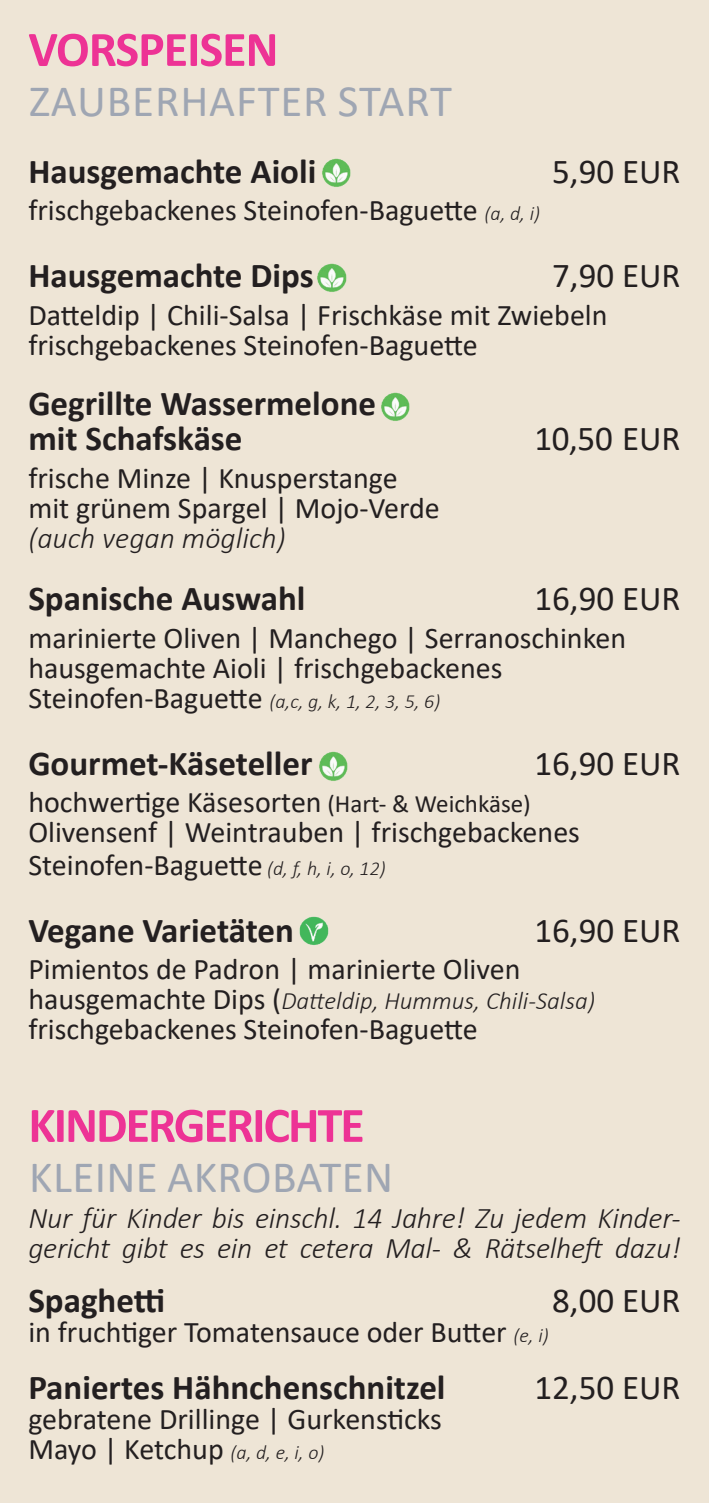
<style>
.page{position:relative;width:709px;height:1503px;background:#fff}
.page>*{position:absolute;margin:0;border:0;box-sizing:border-box;transform-origin:0 0}
.t1{font:700 50px "Calibri";letter-spacing:-.04em;color:#ed3395}
.t2{font:700 50px "Calibri";letter-spacing:-.02em;color:#ed3395}
.t3{font:45px "Calibri";letter-spacing:.01em;color:#9fa6b3}
.t4{font:700 35px/35px "Calibri";color:#231f20}
.t5{font:35px "Calibri";color:#231f20}
.t6{font:30px/30px "Calibri";color:#231f20}
.t7{font:italic 300 30px/30px "Calibri";letter-spacing:-.01em;color:#231f20}
.t8{font:italic 300 25px "Calibri";color:#231f20}
.t9{font:italic 300 20px "Calibri";color:#231f20}
.s1{font-weight:300;font-style:italic;font-size:20px}
.s2{font-weight:400;font-style:normal;font-size:30px}
.s3{font-size:25px}
</style>
<div class="page">
<div style="left:0;top:0;width:709px;height:1502px;background:#eee5d6"></div>
<img style="left:322px;top:158px;width:29px;height:29px">
<img style="left:319px;top:751px;width:29px;height:30px">
<img style="left:381px;top:392px;width:29px;height:29px">
<img style="left:317px;top:263px;width:30px;height:29px">
<img style="left:299px;top:916px;width:30px;height:29px">
<h1 class="t2" style="left:28px;top:14px;width:252px">VORSPEISEN</h1>
<h2 class="t3" style="left:29px;top:70px;width:424px">ZAUBERHAFTER START</h2>
<p class="t4" style="left:28px;top:153px;width:289px">Hausgemachte Aioli</p>
<p class="t5" style="left:552px;top:147px;width:130px">5,90 EUR</p>
<p class="t6" style="left:28px;top:195px;width:513px">frischgebackenes Steinofen-Baguette <span class="s1">(a, d, i)</span></p>
<p class="t4" style="left:28px;top:258px;width:287px">Hausgemachte Dips</p>
<p class="t5" style="left:552px;top:251px;width:130px">7,90 EUR</p>
<p class="t6" style="left:28px;top:299px;width:580px">Datteldip | Chili-Salsa | Frischkäse mit Zwiebeln frischgebackenes Steinofen-Baguette</p>
<p class="t4" style="left:28px;top:385px;width:349px">Gegrillte Wassermelone mit Schafskäse</p>
<p class="t5" style="left:534px;top:414px;width:148px">10,50 EUR</p>
<p class="t6" style="left:28px;top:462px;width:413px">frische Minze | Knusperstange mit grünem Spargel | Mojo-Verde</p>
<p class="t7" style="left:28px;top:522px;width:259px">(auch vegan möglich)</p>
<p class="t4" style="left:28px;top:580px;width:279px">Spanische Auswahl</p>
<p class="t5" style="left:534px;top:574px;width:148px">16,90 EUR</p>
<p class="t6" style="left:28px;top:622px;width:599px">marinierte Oliven | Manchego | Serranoschinken hausgemachte Aioli | frischgebackenes</p>
<p class="t9" style="left:28px;top:688px;width:413px"><span class="s2">Steinofen-Baguette</span> (a,c, g, k, 1, 2, 3, 5, 6)</p>
<p class="t4" style="left:28px;top:745px;width:286px">Gourmet-Käseteller</p>
<p class="t5" style="left:534px;top:738px;width:148px">16,90 EUR</p>
<p class="t6" style="left:28px;top:786px;width:553px;line-height:31.2px">hochwertige Käsesorten <span class="s3">(Hart- &amp; Weichkäse)<br></span>Olivensenf | Weintrauben | frischgebackenes<br>Steinofen-Baguette <span class="s1">(d, f, h, i, o, 12)</span></p>
<p class="t4" style="left:28px;top:912px;width:267px">Vegane Varietäten</p>
<p class="t5" style="left:534px;top:905px;width:148px">16,90 EUR</p>
<p class="t6" style="left:28px;top:953px;width:493px">Pimientos de Padron | marinierte Oliven</p>
<p class="t8" style="left:28px;top:985px;width:568px"><span class="s2">hausgemachte Dips (</span>Datteldip, Hummus, Chili-Salsa)</p>
<p class="t6" style="left:28px;top:1013px;width:451px">frischgebackenes Steinofen-Baguette</p>
<h1 class="t1" style="left:28px;top:1089px;width:338px">KINDERGERICHTE</h1>
<h2 class="t3" style="left:29px;top:1145px;width:365px">KLEINE AKROBATEN</h2>
<p class="t7" style="left:28px;top:1202px;width:654px">Nur für Kinder bis einschl. 14 Jahre! Zu jedem Kinder&shy;gericht gibt es ein et cetera Mal- &amp; Rätselheft dazu!</p>
<p class="t4" style="left:28px;top:1282px;width:138px">Spaghetti</p>
<p class="t5" style="left:552px;top:1276px;width:130px">8,00 EUR</p>
<p class="t6" style="left:28px;top:1316px;width:522px">in fruchtiger Tomatensauce oder Butter <span class="s1">(e, i)</span></p>
<p class="t4" style="left:28px;top:1369px;width:418px">Paniertes Hähnchenschnitzel</p>
<p class="t5" style="left:534px;top:1363px;width:148px">12,50 EUR</p>
<p class="t6" style="left:28px;top:1403px;width:415px">gebratene Drillinge | Gurkensticks<br>Mayo | Ketchup <span class="s1">(a, d, e, i, o)</span></p>
</div>
